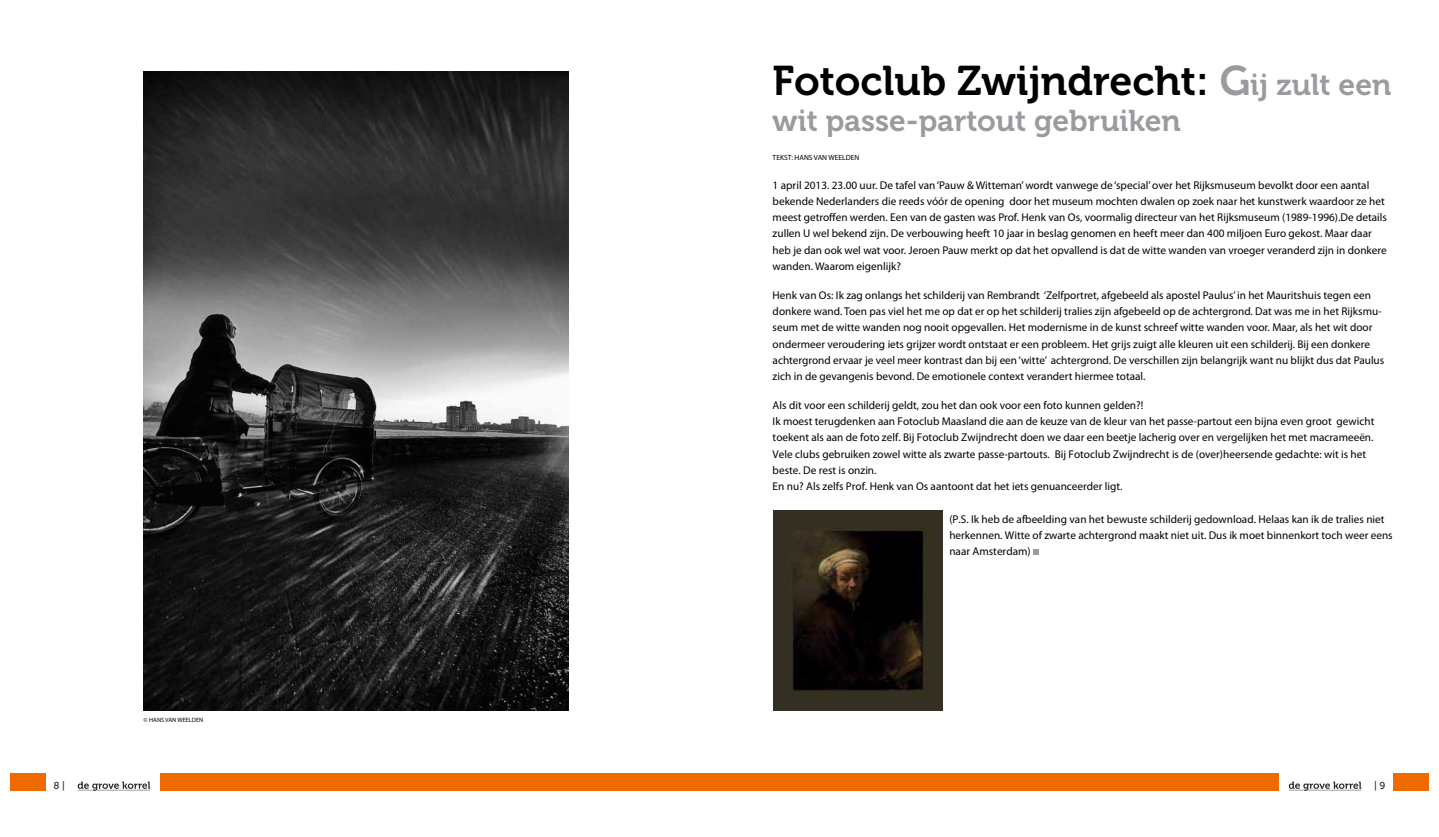
<style>
.page{position:relative;width:1439px;height:837px;background:#fff}
.page>*{position:absolute;margin:0;border:0;box-sizing:border-box;transform-origin:0 0}
.t1{font:41.25px "Museo 700";color:#000}
.t2{font:30px "Museo 700";color:#999b9e}
.t3{font:11.25px/16.2px "Myriad Pro";color:#000}
.t4{font:10px "Museo Sans 500";color:#292829}
.t5{font:7.5px "Myriad Pro";color:#000}
.t6{font:6.25px "Myriad Pro";color:#000}
.s1{color:#999b9e}
.s2{font-size:30px;color:#999b9e}
</style>
<div class="page">
<svg style="left:78px;top:781px;width:72px;height:9px"></svg>
<svg style="left:1288px;top:781px;width:73px;height:9px"></svg>
<svg style="left:1033px;top:549px;width:5px;height:5px"></svg>
<img style="left:144px;top:72px;width:425px;height:638px">
<div style="left:1393px;top:772px;width:35px;height:18px;background:#ef6b00"></div>
<div style="left:11px;top:772px;width:35px;height:18px;background:#ef6b00"></div>
<div style="left:160px;top:772px;width:1118px;height:18px;background:#ef6b00"></div>
<img style="left:773px;top:510px;width:169px;height:200px">
<p class="t6" style="left:144px;top:716px;width:61px">© HANS VAN WEELDEN</p>
<h1 class="t1" style="left:772px;top:58px;width:620px">Fotoclub Zwijndrecht: <span class="s1">G</span><span class="s2">ij zult een</span></h1>
<h2 class="t2" style="left:772px;top:104px;width:410px">wit passe-partout gebruiken</h2>
<p class="t5" style="left:772px;top:153px;width:88px">TEKST: HANS VAN WEELDEN</p>
<p class="t3" style="left:772px;top:176px;width:616px">1 april 2013. 23.00 uur. De tafel van ‘Pauw &amp; Witteman’ wordt vanwege de ‘special’ over het Rijksmuseum bevolkt door een aantal bekende Nederlanders die reeds vóór de opening door het museum mochten dwalen op zoek naar het kunstwerk waardoor ze het meest getroffen werden. Een van de gasten was Prof. Henk van Os, voormalig directeur van het Rijksmuseum (1989-1996).De details zullen U wel bekend zijn. De verbouwing heeft 10 jaar in beslag genomen en heeft meer dan 400 miljoen Euro gekost. Maar daar heb je dan ook wel wat voor. Jeroen Pauw merkt op dat het opvallend is dat de witte wanden van vroeger veranderd zijn in donkere wanden. Waarom eigenlijk?</p>
<p class="t3" style="left:772px;top:286px;width:613px">Henk van Os: Ik zag onlangs het schilderij van Rembrandt ‘Zelfportret, afgebeeld als apostel Paulus’ in het Mauritshuis tegen een donkere wand. Toen pas viel het me op dat er op het schilderij tralies zijn afgebeeld op de achtergrond. Dat was me in het Rijksmu&shy;seum met de witte wanden nog nooit opgevallen. Het modernisme in de kunst schreef witte wanden voor. Maar, als het wit door ondermeer veroudering iets grijzer wordt ontstaat er een probleem. Het grijs zuigt alle kleuren uit een schilderij. Bij een donkere achtergrond ervaar je veel meer kontrast dan bij een ‘witte’ achtergrond. De verschillen zijn belangrijk want nu blijkt dus dat Paulus zich in de gevangenis bevond. De emotionele context verandert hiermee totaal.</p>
<p class="t3" style="left:772px;top:396px;width:603px">Als dit voor een schilderij geldt, zou het dan ook voor een foto kunnen gelden?!<br>Ik moest terugdenken aan Fotoclub Maasland die aan de keuze van de kleur van het passe-partout een bijna even groot gewicht toekent als aan de foto zelf. Bij Fotoclub Zwijndrecht doen we daar een beetje lacherig over en vergelijken het met macrameeën.<br>Vele clubs gebruiken zowel witte als zwarte passe-partouts. Bij Fotoclub Zwijndrecht is de (over)heersende gedachte: wit is het beste. De rest is onzin.<br>En nu? Als zelfs Prof. Henk van Os aantoont dat het iets genuanceerder ligt.</p>
<p class="t3" style="left:949px;top:510px;width:445px">(P.S. Ik heb de afbeelding van het bewuste schilderij gedownload. Helaas kan ik de tralies niet herkennen. Witte of zwarte achtergrond maakt niet uit. Dus ik moet binnenkort toch weer eens naar Amsterdam)</p>
<p class="t4" style="left:53px;top:779px;width:13px">8 |</p>
<p class="t4" style="left:1374px;top:779px;width:13px">| 9</p>
</div>
